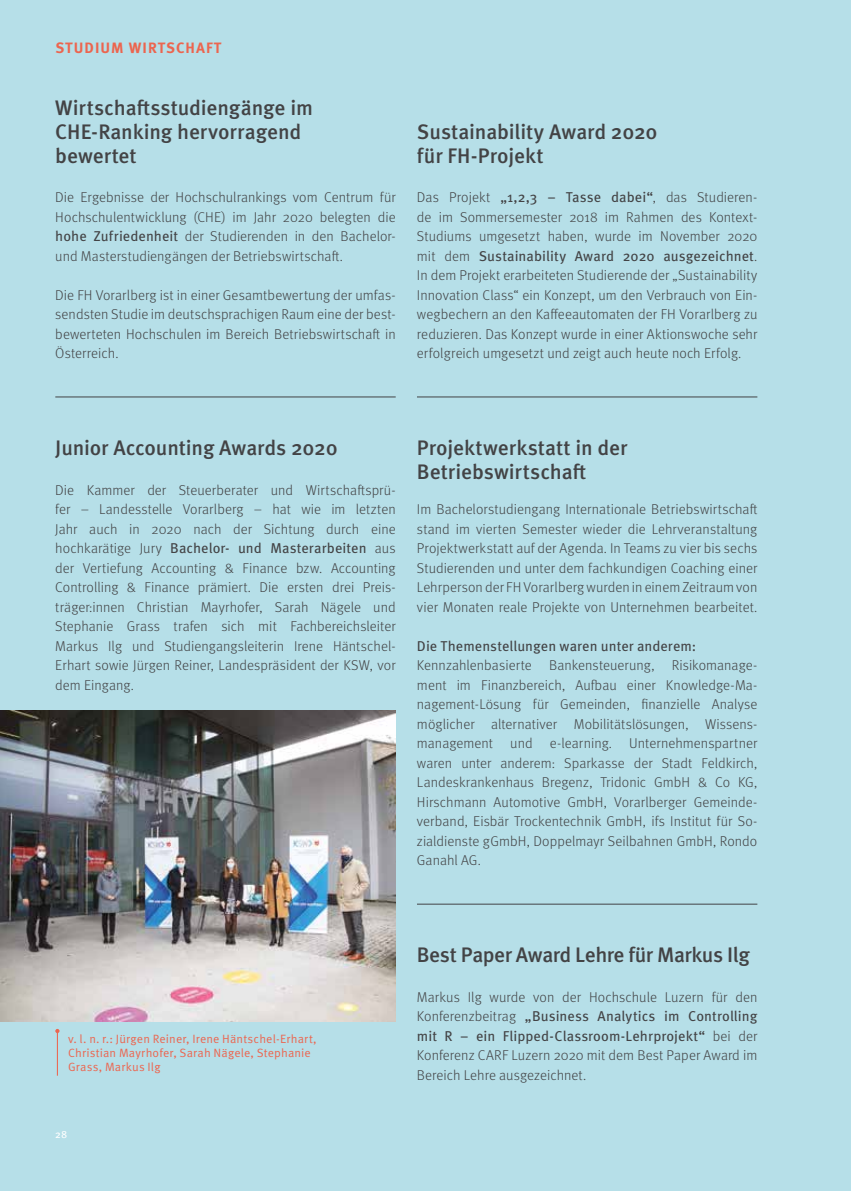
<style>
.page{position:relative;width:851px;height:1191px;background:#fff}
.page>*{position:absolute;margin:0;border:0;box-sizing:border-box;transform-origin:0 0}
.t1{font:500 21px/24px "Meta OT";letter-spacing:-.01em;color:#434345}
.t2{font:700 15px "Meta OT";letter-spacing:.07em;color:#ec654f}
.t3{font:300 14.25px/19.5px "Meta OT";letter-spacing:.005em;color:#434345;text-align:justify}
.t4{font:14.25px "Meta OT";letter-spacing:.005em;color:#434345}
.t5{font:12px/14.4px "Meta OT Norm";letter-spacing:.015em;color:#ec654f}
.t6{font:10.5px "Meta OT";color:#fff}
.s1{font-weight:400}
</style>
<div class="page">
<div style="left:0;top:0;width:850px;height:1191px;background:#b6dfe8"></div>
<img style="left:0;top:711px;width:395px;height:310px">
<hr style="left:57px;top:1031px;width:1px;height:44px;background:#ec654f">
<svg style="left:55px;top:1029px;width:4px;height:4px"></svg>
<hr style="left:55px;top:397px;width:340px;height:1px;background:#434345">
<hr style="left:417px;top:397px;width:340px;height:1px;background:#434345">
<hr style="left:417px;top:904px;width:340px;height:1px;background:#434345">
<p class="t2" style="left:55px;top:38px;width:167px">STUDIUM WIRTSCHAFT</p>
<h1 class="t1" style="left:55px;top:96px;width:259px">Wirtschaftsstudiengänge im<br>CHE-Ranking hervorragend bewertet</h1>
<p class="t3" style="left:55px;top:188px;width:342px">Die Ergebnisse der Hochschulrankings vom Centrum für Hochschulentwicklung (CHE) im Jahr 2020 belegten die <span class="s1">hohe Zufriedenheit</span> der Studierenden in den Bachelor&shy;und Masterstudiengängen der Betriebswirtschaft.</p>
<p class="t3" style="left:55px;top:285px;width:342px">Die FH Vorarlberg ist in einer Gesamtbewertung der umfas&shy;sendsten Studie im deutschsprachigen Raum eine der best&shy;bewerteten Hochschulen im Bereich Betriebswirtschaft in Österreich.</p>
<h1 class="t1" style="left:417px;top:120px;width:242px">Sustainability Award 2020 für FH-Projekt</h1>
<p class="t3" style="left:417px;top:188px;width:342px">Das Projekt <span class="s1">„1,2,3 – Tasse dabei“</span>, das Studieren&shy;de im Sommersemester 2018 im Rahmen des Kontext-Studiums umgesetzt haben, wurde im November 2020 mit dem <span class="s1">Sustainability Award 2020 ausgezeichnet</span>.<br>In dem Projekt erarbeiteten Studierende der „Sustainability Innovation Class“ ein Konzept, um den Verbrauch von Ein&shy;wegbechern an den Kaffeeautomaten der FH Vorarlberg zu reduzieren. Das Konzept wurde in einer Aktionswoche sehr erfolgreich umgesetzt und zeigt auch heute noch Erfolg.</p>
<h1 class="t1" style="left:55px;top:436px;width:284px">Junior Accounting Awards 2020</h1>
<p class="t3" style="left:55px;top:480px;width:342px">Die Kammer der Steuerberater und Wirtschaftsprü&shy;fer – Landesstelle Vorarlberg – hat wie im letzten Jahr auch in 2020 nach der Sichtung durch eine hochkarätige Jury <span class="s1">Bachelor- und Masterarbeiten</span> aus der Vertiefung Accounting &amp; Finance bzw. Accounting Controlling &amp; Finance prämiert. Die ersten drei Preis&shy;träger:innen Christian Mayrhofer, Sarah Nägele und Stephanie Grass trafen sich mit Fachbereichsleiter Markus Ilg und Studiengangsleiterin Irene Häntschel-Erhart sowie Jürgen Reiner, Landespräsident der KSW, vor dem Eingang.</p>
<h1 class="t1" style="left:417px;top:435px;width:212px">Projektwerkstatt in der<br>Betriebswirtschaft</h1>
<p class="t3" style="left:417px;top:500px;width:342px">Im Bachelorstudiengang Internationale Betriebswirtschaft stand im vierten Semester wieder die Lehrveranstaltung Projektwerkstatt auf der Agenda. In Teams zu vier bis sechs Studierenden und unter dem fachkundigen Coaching einer Lehrperson der FH Vorarlberg wurden in einem Zeitraum von vier Monaten reale Projekte von Unternehmen bearbeitet.</p>
<p class="t4" style="left:417px;top:637px;width:281px">Die Themenstellungen waren unter anderem:</p>
<p class="t3" style="left:417px;top:656px;width:342px">Kennzahlenbasierte Bankensteuerung, Risikomanage&shy;ment im Finanzbereich, Aufbau einer Knowledge-Ma&shy;nagement-Lösung für Gemeinden, finanzielle Analyse möglicher alternativer Mobilitätslösungen, Wissens&shy;management und e-learning. Unternehmenspartner waren unter anderem: Sparkasse der Stadt Feldkirch, Landeskrankenhaus Bregenz, Tridonic GmbH &amp; Co KG, Hirschmann Automotive GmbH, Vorarlberger Gemeinde&shy;verband, Eisbär Trockentechnik GmbH, ifs Institut für So&shy;zialdienste gGmbH, Doppelmayr Seilbahnen GmbH, Rondo Ganahl AG.</p>
<p class="t5" style="left:68px;top:1031px;width:250px">v. l. n. r.: Jürgen Reiner, Irene Häntschel-Erhart,<br>Christian Mayrhofer, Sarah Nägele, Stephanie<br>Grass, Markus Ilg</p>
<p class="t6" style="left:55px;top:1128px;width:14px">28</p>
<h1 class="t1" style="left:417px;top:943px;width:334px">Best Paper Award Lehre für Markus Ilg</h1>
<p class="t3" style="left:417px;top:987px;width:342px">Markus Ilg wurde von der Hochschule Luzern für den Konferenzbeitrag <span class="s1">„Business Analytics im Controlling mit R – ein Flipped-Classroom-Lehrprojekt“</span> bei der Konferenz CARF Luzern 2020 mit dem Best Paper Award im Bereich Lehre ausgezeichnet.</p>
</div>
